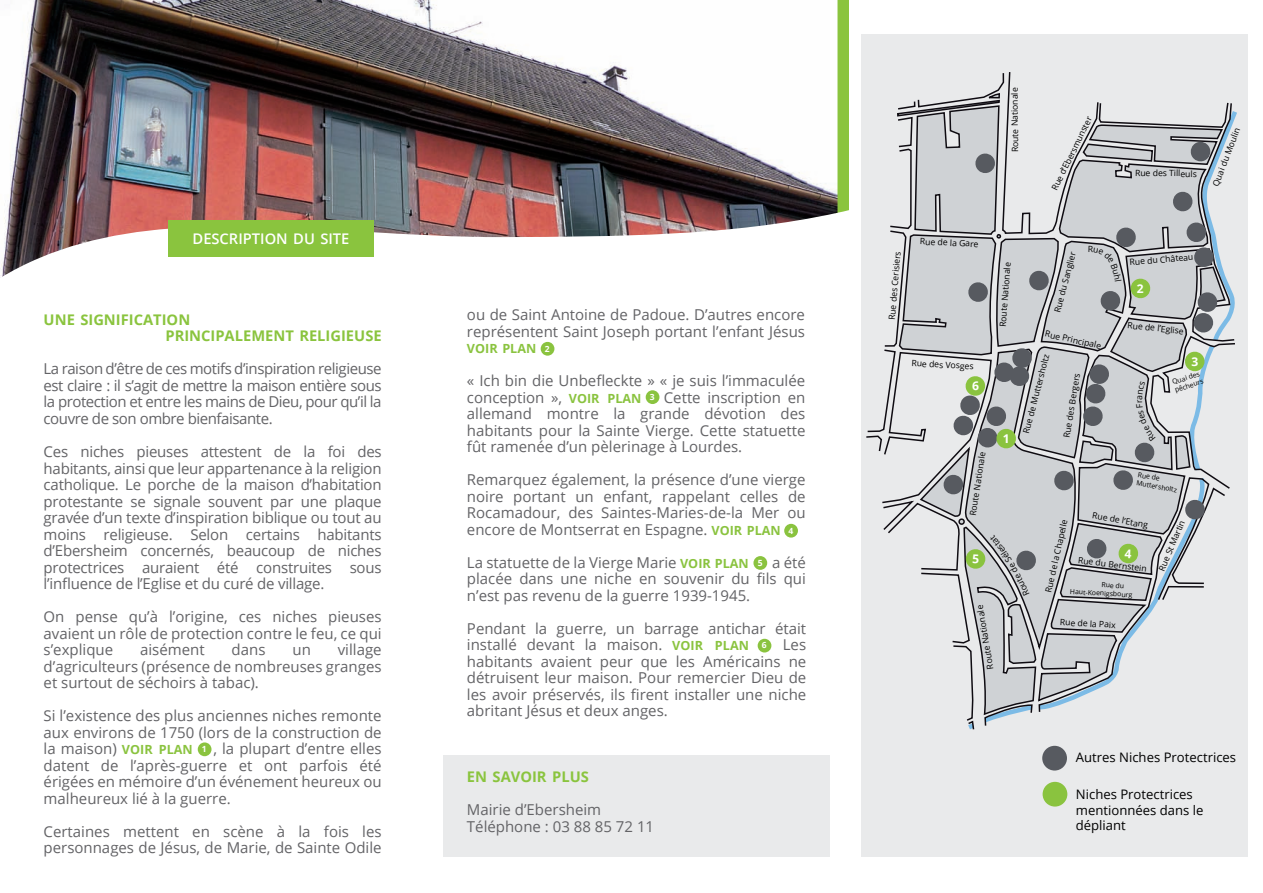
<style>
.page{position:relative;width:1263px;height:893px;background:#fff}
.page>*{position:absolute;margin:0;border:0;box-sizing:border-box;transform-origin:0 0}
.t1{font:15px/16.5px "Open Sans";color:#636366;text-align:justify}
.t2{font:700 14.7px/16.5px "Open Sans";color:#8ac43e}
.t3{font:600 14.7px "Open Sans";color:#fff}
.t4{font:13.05px/15.8px "Open Sans";color:#000}
.t5{font:700 12.6px "Open Sans";color:#8ac33f}
.t6{font:700 12px "Open Sans";color:#fff}
.t7{font:8.55px "Open Sans";letter-spacing:-.005em;color:#000}
.t8{font:700 8.55px "Open Sans";color:#fff}
.t9{font:6.9px/8.2px "Open Sans";color:#000}
.s1{font-weight:700;font-size:12.6px;color:#8ac33f}
</style>
<div class="page">
<div style="left:443px;top:755px;width:386px;height:102px;background:#e9eaeb"></div>
<div style="left:861px;top:34px;width:387px;height:823px;background:#e9eaeb"></div>
<div style="left:835px;top:0;width:14px;height:222px;background:#8ac43e"></div>
<img style="left:0;top:0;width:837px;height:278px">
<div style="left:169px;top:220px;width:205px;height:37px;background:#8ac43e"></div>
<div style="left:198px;top:742px;width:13px;height:14px;background:#8ac33f;border-radius:50%"></div>
<div style="left:541px;top:342px;width:13px;height:14px;background:#8ac33f;border-radius:50%"></div>
<div style="left:1042px;top:746px;width:25px;height:24px;background:#575a60;border-radius:50%"></div>
<div style="left:1042px;top:782px;width:25px;height:25px;background:#8ac33f;border-radius:50%"></div>
<div style="left:646px;top:390px;width:13px;height:14px;background:#8ac33f;border-radius:50%"></div>
<div style="left:784px;top:524px;width:14px;height:14px;background:#8ac33f;border-radius:50%"></div>
<div style="left:753px;top:556px;width:14px;height:14px;background:#8ac33f;border-radius:50%"></div>
<div style="left:758px;top:639px;width:13px;height:13px;background:#8ac33f;border-radius:50%"></div>
<svg style="left:866px;top:72px;width:371px;height:658px"></svg>
<p class="t3" style="left:193px;top:229px;width:158px">DESCRIPTION DU SITE</p>
<p class="t2" style="left:165px;top:311px;width:218px;text-indent:-122px">UNE SIGNIFICATION<br>PRINCIPALEMENT RELIGIEUSE</p>
<p class="t1" style="left:44px;top:360px;width:340px">La raison d’être de ces motifs d’inspiration religieuse est claire : il s’agit de mettre la maison entière sous la protection et entre les mains de Dieu, pour qu’il la couvre de son ombre bienfaisante.</p>
<p class="t1" style="left:44px;top:443px;width:340px">Ces niches pieuses attestent de la foi des habitants, ainsi que leur appartenance à la religion catholique. Le porche de la maison d’habitation protestante se signale souvent par une plaque gravée d’un texte d’inspiration biblique ou tout au moins religieuse. Selon certains habitants d’Ebersheim concernés, beaucoup de niches protectrices auraient été construites sous l’influence de l’Eglise et du curé de village.</p>
<p class="t1" style="left:44px;top:608px;width:340px">On pense qu’à l’origine, ces niches pieuses avaient un rôle de protection contre le feu, ce qui s’explique</p>
<p class="t1" style="left:140px;top:641px;width:66px">aisément</p>
<p class="t1" style="left:232px;top:641px;width:35px">dans</p>
<p class="t1" style="left:292px;top:641px;width:20px">un</p>
<p class="t1" style="left:44px;top:641px;width:340px;text-indent:294px">village d’agriculteurs (présence de nombreuses granges et surtout de séchoirs à tabac).</p>
<p class="t1" style="left:44px;top:707px;width:339px">Si l’existence des plus anciennes niches remonte aux environs de 1750 (lors de la construction de la maison) <span class="s1">VOIR PLAN</span></p>
<p class="t1" style="left:44px;top:740px;width:339px;text-indent:170px">, la plupart d’entre elles datent de l’après-guerre et ont parfois été érigées en mémoire d’un événement heureux ou malheureux lié à la guerre.</p>
<p class="t1" style="left:44px;top:822px;width:340px">Certaines mettent en scène à la fois les personnages de Jésus, de Marie, de Sainte Odile</p>
<p class="t8" style="left:202px;top:743px;width:6px">1</p>
<p class="t1" style="left:467px;top:306px;width:340px">ou de Saint Antoine de Padoue. D’autres encore représentent Saint Joseph portant l’enfant Jésus</p>
<p class="t5" style="left:467px;top:340px;width:71px">VOIR PLAN</p>
<p class="t1" style="left:467px;top:372px;width:340px">« Ich bin die Unbefleckte » « je suis l’immaculée conception », <span class="s1">VOIR PLAN</span> Cette inscription en allemand montre la grande dévotion des habitants pour la Sainte Vierge. Cette statuette fût ramenée d’un pèlerinage à Lourdes.</p>
<p class="t1" style="left:467px;top:471px;width:340px">Remarquez également, la présence d’une vierge noire portant un enfant, rappelant celles de Rocamadour, des Saintes-Maries-de-la Mer ou encore de Montserrat en Espagne. <span class="s1">VOIR PLAN</span></p>
<p class="t1" style="left:467px;top:554px;width:283px">La statuette de la Vierge Marie <span class="s1">VOIR PLAN</span></p>
<p class="t8" style="left:545px;top:342px;width:6px">2</p>
<p class="t8" style="left:650px;top:391px;width:6px">3</p>
<p class="t8" style="left:788px;top:524px;width:6px">4</p>
<p class="t1" style="left:467px;top:554px;width:340px;text-indent:305px">a été placée dans une niche en souvenir du fils qui n’est pas revenu de la guerre 1939-1945.</p>
<p class="t1" style="left:467px;top:620px;width:341px">Pendant la guerre, un barrage antichar était installé devant la maison. <span class="s1">VOIR PLAN</span></p>
<p class="t8" style="left:758px;top:557px;width:6px">5</p>
<p class="t1" style="left:467px;top:636px;width:341px;text-indent:316px">Les habitants avaient peur que les Américains ne détruisent leur maison. Pour remercier Dieu de les avoir préservés, ils firent installer une niche abritant Jésus et deux anges.</p>
<p class="t8" style="left:762px;top:639px;width:6px">6</p>
<p class="t2" style="left:467px;top:768px;width:123px">EN SAVOIR PLUS</p>
<p class="t1" style="left:467px;top:801px;width:189px">Mairie d’Ebersheim<br>Téléphone : 03 88 85 72 11</p>
<p class="t7" style="left:1009px;top:152px;width:66px;rotate:-90deg">Route Nationale</p>
<p class="t7" style="left:1049px;top:187px;width:83px;rotate:-64deg">Rue d’Ebersmunster</p>
<p class="t7" style="left:1135px;top:167px;width:63px;rotate:1deg">Rue des Tilleuls</p>
<p class="t7" style="left:1210px;top:184px;width:63px;rotate:-69deg">Quai du Moulin</p>
<p class="t7" style="left:886px;top:319px;width:70px;rotate:-85deg">Rue des Cerisiers</p>
<p class="t7" style="left:920px;top:235px;width:60px;rotate:3deg">Rue de la Gare</p>
<p class="t7" style="left:912px;top:357px;width:64px;rotate:3deg">Rue des Vosges</p>
<p class="t7" style="left:996px;top:326px;width:66px;rotate:-85deg">Route Nationale</p>
<p class="t7" style="left:967px;top:515px;width:66px;rotate:-81deg">Route Nationale</p>
<p class="t6" style="left:1003px;top:430px;width:8px">1</p>
<p class="t7" style="left:984px;top:670px;width:66px;rotate:-99deg">Route Nationale</p>
<p class="t7" style="left:1051px;top:311px;width:64px;rotate:-75deg">Rue du Sanglier</p>
<p class="t7" style="left:1046px;top:328px;width:59px;rotate:13deg">Rue Principale</p>
<p class="t7" style="left:1020px;top:431px;width:83px;rotate:-75deg">Rue de Muttersholtz</p>
<p class="t7" style="left:1061px;top:437px;width:67px;rotate:-81deg">Rue des Bergers</p>
<p class="t7" style="left:1129px;top:256px;width:65px;rotate:-4deg">Rue du Château</p>
<p class="t6" style="left:1137px;top:280px;width:9px">2</p>
<p class="t7" style="left:1128px;top:319px;width:58px;rotate:6deg">Rue de l’Eglise</p>
<p class="t6" style="left:1191px;top:353px;width:9px">3</p>
<p class="t9" style="left:1171px;top:378px;width:31px;rotate:-18deg">Quai des pêcheurs</p>
<p class="t9" style="left:1139px;top:470px;width:43px;rotate:10deg">Rue de<br>Muttersholtz</p>
<p class="t7" style="left:1093px;top:509px;width:58px;rotate:10deg">Rue de l’Etang</p>
<p class="t7" style="left:1079px;top:554px;width:71px;rotate:7deg">Rue du Bernstein</p>
<p class="t9" style="left:1071px;top:579px;width:64px;text-indent:31px;rotate:3deg">Rue du<br>Haut-Koenigsbourg</p>
<p class="t7" style="left:1060px;top:616px;width:57px;rotate:3deg">Rue de la Paix</p>
<p class="t7" style="left:1042px;top:591px;width:76px;rotate:-77deg">Rue de la Chapelle</p>
<p class="t7" style="left:1156px;top:568px;width:56px;rotate:-67deg">Rue St Martin</p>
<p class="t4" style="left:1076px;top:749px;width:162px">Autres Niches Protectrices</p>
<p class="t4" style="left:1076px;top:786px;width:129px">Niches Protectrices mentionnées dans le dépliant</p>
</div>
